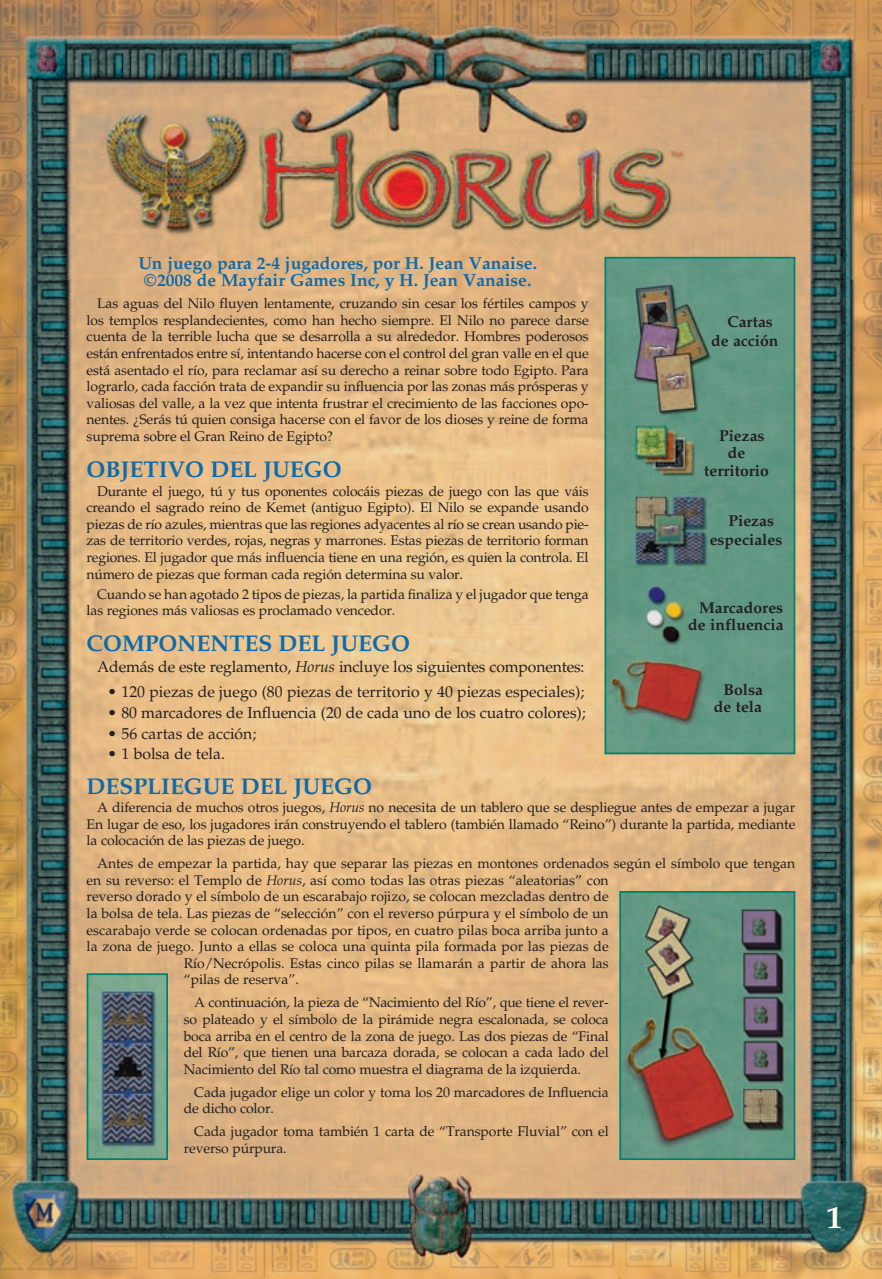
<style>
.page{position:relative;width:882px;height:1279px;background:#fff}
.page>*{position:absolute;margin:0;border:0;box-sizing:border-box;transform-origin:0 0}
.t1{font:700 31.5px "Palatino LT Std";color:#fffde9}
.t2{font:700 22.75px "Palatino LT Std";color:#0e6aab}
.t3{font:700 17.5px/17.5px "Palatino LT Std";color:#0e6aab;text-align:center}
.t4{font:15.75px "Palatino LT Std";letter-spacing:-.005em;color:#231f20}
.t5{font:700 15.75px/17.5px "Palatino LT Std";color:#231f20}
.t6{font:14px/16.6px "Palatino LT Std";color:#231f20;text-align:justify}
.s1{font-style:italic}
</style>
<div class="page">
<img style="left:0;top:1px;width:882px;height:1278px">
<img style="left:90px;top:976px;width:75px;height:181px">
<div style="left:87px;top:973px;width:81px;height:187px;border:2px solid #008070"></div>
<img style="left:608px;top:260px;width:184px;height:491px">
<div style="left:605px;top:257px;width:190px;height:497px;border:2px solid #008070"></div>
<img style="left:622px;top:894px;width:170px;height:263px">
<div style="left:619px;top:891px;width:176px;height:269px;border:2px solid #008070"></div>
<p class="t3" style="left:138px;top:254px;width:400px">Un juego para 2-4 jugadores, por H. Jean Vanaise. ©2008 de Mayfair Games Inc, y H. Jean Vanaise.</p>
<p class="t6" style="left:87px;top:295px;width:504px;text-indent:10px">Las aguas del Nilo fluyen lentamente, cruzando sin cesar los fértiles campos y los templos resplandecientes, como han hecho siempre. El Nilo no parece darse cuenta de la terrible lucha que se desarrolla a su alrededor. Hombres poderosos están enfrentados entre sí, intentando hacerse con el control del gran valle en el que está asentado el río, para reclamar así su derecho a reinar sobre todo Egipto. Para lograrlo, cada facción trata de expandir su influencia por las zonas más prósperas y valiosas del valle, a la vez que intenta frustrar el crecimiento de las facciones opo&shy;nentes. ¿Serás tú quien consiga hacerse con el favor de los dioses y reine de forma suprema sobre el Gran Reino de Egipto?</p>
<h2 class="t2" style="left:87px;top:456px;width:257px">OBJETIVO DEL JUEGO</h2>
<p class="t6" style="left:87px;top:483px;width:504px;text-indent:10px">Durante el juego, tú y tus oponentes colocáis piezas de juego con las que váis creando el sagrado reino de Kemet (antiguo Egipto). El Nilo se expande usando piezas de río azules, mientras que las regiones adyacentes al río se crean usando pie&shy;zas de territorio verdes, rojas, negras y marrones. Estas piezas de territorio forman regiones. El jugador que más influencia tiene en una región, es quien la controla. El número de piezas que forman cada región determina su valor.</p>
<p class="t6" style="left:87px;top:586px;width:504px;text-indent:10px">Cuando se han agotado 2 tipos de piezas, la partida finaliza y el jugador que tenga las regiones más valiosas es proclamado vencedor.</p>
<h2 class="t2" style="left:87px;top:630px;width:325px">COMPONENTES DEL JUEGO</h2>
<p class="t4" style="left:97px;top:657px;width:489px">Además de este reglamento, <span class="s1">Horus</span> incluye los siguientes componentes:</p>
<p class="t4" style="left:108px;top:683px;width:478px">• 120 piezas de juego (80 piezas de territorio y 40 piezas especiales);</p>
<p class="t4" style="left:108px;top:703px;width:480px">• 80 marcadores de Influencia (20 de cada uno de los cuatro colores);</p>
<p class="t4" style="left:108px;top:724px;width:150px">• 56 cartas de acción;</p>
<p class="t4" style="left:108px;top:745px;width:119px">• 1 bolsa de tela.</p>
<h2 class="t2" style="left:87px;top:772px;width:287px">DESPLIEGUE DEL JUEGO</h2>
<p class="t6" style="left:87px;top:799px;width:710px;text-indent:10px">A diferencia de muchos otros juegos, <span class="s1">Horus</span> no necesita de un tablero que se despliegue antes de empezar a jugar En lugar de eso, los jugadores irán construyendo el tablero (también llamado “Reino”) durante la partida, mediante la colocación de las piezas de juego.</p>
<p class="t6" style="left:97px;top:855px;width:700px">Antes de empezar la partida, hay que separar las piezas en montones ordenados según el símbolo que tengan</p>
<p class="t6" style="left:87px;top:872px;width:524px">en su reverso: el Templo de <span class="s1">Horus</span>, así como todas las otras piezas “aleatorias” con</p>
<p class="t6" style="left:87px;top:888px;width:524px">reverso dorado y el símbolo de un escarabajo rojizo, se colocan mezcladas dentro de</p>
<p class="t6" style="left:87px;top:905px;width:524px">la bolsa de tela. Las piezas de “selección” con el reverso púrpura y el símbolo de un</p>
<p class="t6" style="left:87px;top:922px;width:524px">escarabajo verde se colocan ordenadas por tipos, en cuatro pilas boca arriba junto a</p>
<p class="t6" style="left:87px;top:938px;width:524px">la zona de juego. Junto a ellas se coloca una quinta pila formada por las piezas de</p>
<p class="t6" style="left:184px;top:955px;width:427px">Río/Necrópolis. Estas cinco pilas se llamarán a partir de ahora las</p>
<p class="t6" style="left:184px;top:972px;width:117px">“pilas de reserva”.</p>
<p class="t6" style="left:184px;top:994px;width:427px;text-indent:10px">A continuación, la pieza de “Nacimiento del Río”, que tiene el rever&shy;so plateado y el símbolo de la pirámide negra escalonada, se coloca boca arriba en el centro de la zona de juego. Las dos piezas de “Final del Río”, que tienen una barcaza dorada, se colocan a cada lado del Nacimiento del Río tal como muestra el diagrama de la izquierda.</p>
<p class="t6" style="left:184px;top:1084px;width:427px;text-indent:10px">Cada jugador elige un color y toma los 20 marcadores de Influencia de dicho color.</p>
<p class="t6" style="left:184px;top:1123px;width:427px;text-indent:10px">Cada jugador toma también 1 carta de “Transporte Fluvial” con el reverso púrpura.</p>
<p class="t5" style="left:711px;top:313px;width:69px;line-height:18.9px;text-indent:16px">Cartas de acción</p>
<p class="t5" style="left:719px;top:427px;width:47px">Piezas</p>
<p class="t5" style="left:728px;top:444px;width:19px">de</p>
<p class="t5" style="left:704px;top:462px;width:66px">territorio</p>
<p class="t5" style="left:710px;top:511px;width:74px;line-height:19.2px;text-indent:19px">Piezas especiales</p>
<p class="t5" style="left:688px;top:599px;width:97px;text-align:right">Marcadores de influencia</p>
<p class="t5" style="left:714px;top:681px;width:50px;text-align:right">Bolsa de tela</p>
<h1 class="t1" style="left:826px;top:1199px;width:17px">1</h1>
</div>
